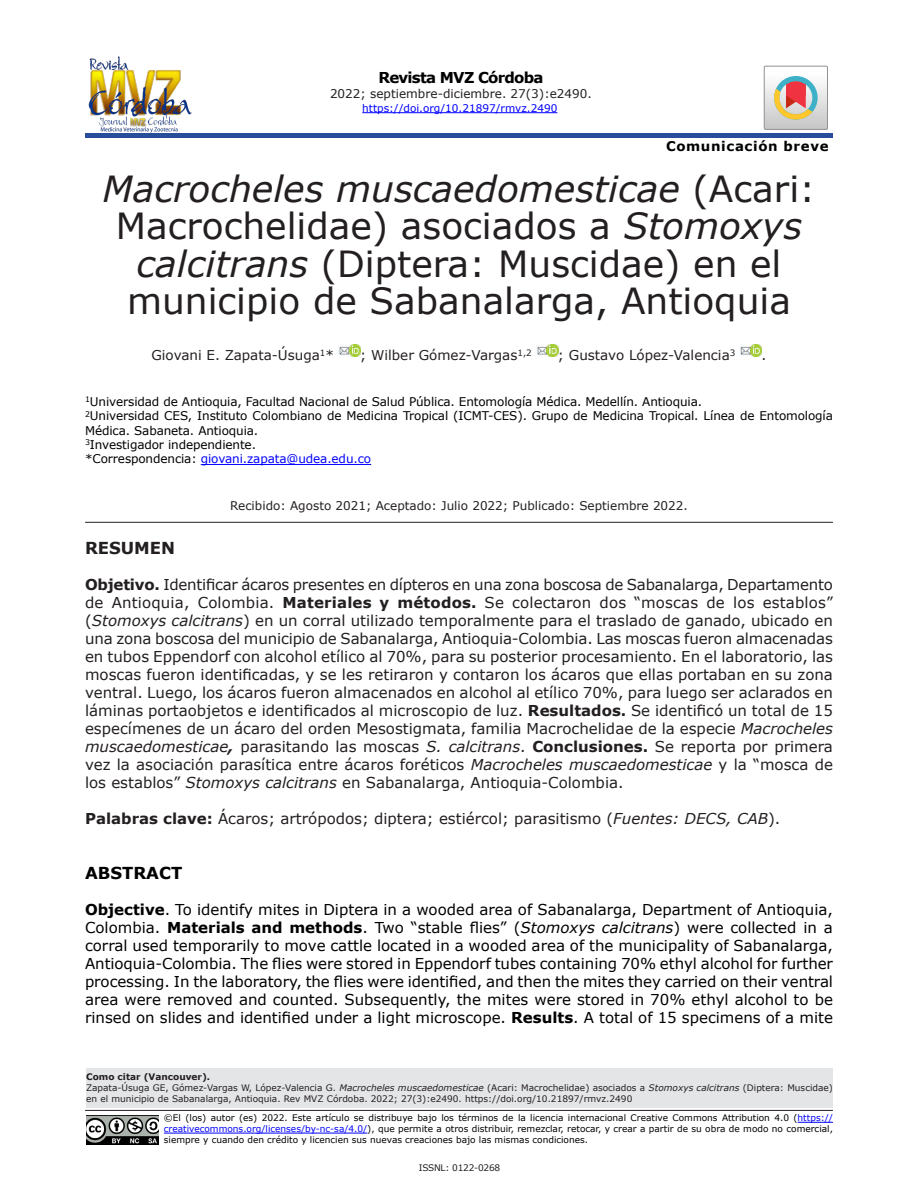
<style>
.page{position:relative;width:918px;height:1188px;background:#fff}
.page>*{position:absolute;margin:0;border:0;box-sizing:border-box;transform-origin:0 0}
.T1{font:36px/37.5px "Verdana";color:#231f20;text-align:center}
.t1{font:700 16.5px "Verdana";color:#000}
.t2{font:700 16.5px "Verdana";color:#231f20}
.t3{font:15px/18px "Verdana";color:#231f20;text-align:justify}
.t4{font:15px/18px "Verdana";color:#000;text-align:justify}
.t5{font:700 15px "Verdana";letter-spacing:-.05em;color:#000}
.Autores{font:13.5px "Verdana";color:#231f20}
.t6{font:700 13.35px "Verdana";letter-spacing:.05em;color:#000}
.Filiación{font:12px/14.4px "Verdana";letter-spacing:-.01em;color:#000}
.Recibido{font:12px "Verdana";color:#231f20}
.Filiación-2{font:12px "Verdana";letter-spacing:-.01em;color:#00f}
.t7{font:10.5px "Verdana";color:#00f}
.t8{font:9px/10.8px "Verdana";color:#000;text-align:justify}
.t9{font:9px/10.8px "Verdana";color:#231f20}
.t10{font:9px "Verdana";letter-spacing:-.025em;color:#231f20}
.s1{font-style:italic}
.s2{color:#000}
.s3{font-weight:700}
.s4{font-weight:700;font-style:italic}
.s5{color:#00f}
</style>
<div class="page">
<hr style="left:85px;top:1110px;width:748px;height:1px;background:#231f20">
<div style="left:86px;top:1068px;width:747px;height:39px;background:#e4e5e7"></div>
<hr style="left:85px;top:134px;width:748px;height:4px;background:#274d9b">
<hr style="left:798px;top:1122px;width:35px;height:1px;background:#00f">
<hr style="left:164px;top:1133px;width:203px;height:1px;background:#00f">
<img style="left:86px;top:1116px;width:73px;height:29px">
<hr style="left:362px;top:112px;width:195px;height:1px;background:#00f">
<img style="left:85px;top:56px;width:110px;height:78px">
<svg style="left:764px;top:66px;width:64px;height:63px"></svg>
<hr style="left:201px;top:464px;width:170px;height:1px;background:#00f">
<svg style="left:339px;top:345px;width:21px;height:11px"></svg>
<svg style="left:537px;top:345px;width:21px;height:11px"></svg>
<svg style="left:740px;top:345px;width:22px;height:11px"></svg>
<hr style="left:85px;top:522px;width:748px;height:1px;background:#231f20">
<p class="t5" style="left:378px;top:66px;width:167px">Revista MVZ Córdoba</p>
<p class="Recibido" style="left:330px;top:85px;width:263px">2022; septiembre-diciembre. 27(3):e2490.</p>
<p class="t7" style="left:362px;top:101px;width:197px">https://doi.org/10.21897/rmvz.2490</p>
<p class="t6" style="left:666px;top:137px;width:164px">Comunicación breve</p>
<p class="T1" style="left:102px;top:170px;width:715px"><span class="s1">Macrocheles muscaedomesticae</span> (Acari:<br>Macrochelidae) asociados a <span class="s1">Stomoxys calcitrans</span> (Diptera: Muscidae) en el municipio de Sabanalarga, Antioquia</p>
<p class="Autores" style="left:152px;top:346px;width:184px">Giovani E. Zapata-Úsuga<sup>1</sup>*</p>
<p class="Autores" style="left:360px;top:346px;width:173px">; Wilber Gómez-Vargas<sup>1,2</sup></p>
<p class="Autores" style="left:558px;top:346px;width:179px">; Gustavo López-Valencia<sup>3</sup></p>
<p class="Autores" style="left:762px;top:346px;width:6px">.</p>
<p class="Filiación" style="left:85px;top:394px;width:619px"><sup>1</sup>Universidad de Antioquia, Facultad Nacional de Salud Pública. Entomología Médica. Medellín. Antioquia.</p>
<p class="Filiación" style="left:85px;top:409px;width:749px"><sup>2</sup>Universidad CES, Instituto Colombiano de Medicina Tropical (ICMT-CES). Grupo de Medicina Tropical. Línea de Entomología<br>Médica. Sabaneta. Antioquia.</p>
<p class="Filiación" style="left:85px;top:437px;width:172px"><sup>3</sup>Investigador independiente.</p>
<p class="Filiación-2" style="left:85px;top:451px;width:288px"><span class="s2">*Correspondencia:</span> giovani.zapata@udea.edu.co</p>
<p class="Recibido" style="left:230px;top:498px;width:459px">Recibido: Agosto 2021; Aceptado: Julio 2022; Publicado: Septiembre 2022.</p>
<p class="t2" style="left:85px;top:536px;width:92px">RESUMEN</p>
<p class="t3" style="left:85px;top:575px;width:749px"><span class="s3">Objetivo.</span> Identificar ácaros presentes en dípteros en una zona boscosa de Sabanalarga, Departamento de Antioquia, Colombia. <span class="s3">Materiales y métodos.</span> Se colectaron dos “moscas de los establos” (<span class="s1">Stomoxys calcitrans</span>) en un corral utilizado temporalmente para el traslado de ganado, ubicado en una zona boscosa del municipio de Sabanalarga, Antioquia-Colombia. Las moscas fueron almacenadas en tubos Eppendorf con alcohol etílico al 70%, para su posterior procesamiento. En el laboratorio, las moscas fueron identificadas, y se les retiraron y contaron los ácaros que ellas portaban en su zona ventral. Luego, los ácaros fueron almacenados en alcohol al etílico 70%, para luego ser aclarados en láminas portaobjetos e identificados al microscopio de luz. <span class="s3">Resultados.</span> Se identificó un total de 15 especímenes de un ácaro del orden Mesostigmata, familia Macrochelidae de la especie <span class="s1">Macrocheles muscaedomesticae</span><span class="s4">,</span> parasitando las moscas <span class="s1">S. calcitrans</span>. <span class="s3">Conclusiones.</span> Se reporta por primera vez la asociación parasítica entre ácaros foréticos <span class="s1">Macrocheles muscaedomesticae</span> y la “mosca de los establos” <span class="s1">Stomoxys calcitrans</span> en Sabanalarga, Antioquia-Colombia.</p>
<p class="t3" style="left:85px;top:809px;width:697px"><span class="s3">Palabras clave:</span> Ácaros; artrópodos; diptera; estiércol; parasitismo (<span class="s1">Fuentes: DECS, CAB</span>).</p>
<p class="t1" style="left:85px;top:862px;width:99px">ABSTRACT</p>
<p class="t4" style="left:85px;top:901px;width:750px"><span class="s3">Objective</span>. To identify mites in Diptera in a wooded area of Sabanalarga, Department of Antioquia, Colombia. <span class="s3">Materials and methods</span>. Two “stable flies” (<span class="s1">Stomoxys calcitrans</span>) were collected in a corral used temporarily to move cattle located in a wooded area of the municipality of Sabanalarga, Antioquia-Colombia. The flies were stored in Eppendorf tubes containing 70% ethyl alcohol for further processing. In the laboratory, the flies were identified, and then the mites they carried on their ventral area were removed and counted. Subsequently, the mites were stored in 70% ethyl alcohol to be rinsed on slides and identified under a light microscope. <span class="s3">Results</span>. A total of 15 specimens of a mite</p>
<p class="t9" style="left:86px;top:1071px;width:748px"><span class="s3">Como citar (Vancouver).<br></span>Zapata-Úsuga GE, Gómez-Vargas W, López-Valencia G. <span class="s1">Macrocheles muscaedomesticae</span> (Acari: Macrochelidae) asociados a <span class="s1">Stomoxys calcitrans</span> (Diptera: Muscidae) en el municipio de Sabanalarga, Antioquia. Rev MVZ Córdoba. 2022; 27(3):e2490. https://doi.org/10.21897/rmvz.2490</p>
<p class="t8" style="left:164px;top:1113px;width:671px">©El (los) autor (es) 2022. Este artículo se distribuye bajo los términos de la licencia internacional Creative Commons Attribution 4.0 (<span class="s5">https:// creativecommons.org/licenses/by-nc-sa/4.0/</span>), que permite a otros distribuir, remezclar, retocar, y crear a partir de su obra de modo no comercial, siempre y cuando den crédito y licencien sus nuevas creaciones bajo las mismas condiciones.</p>
<p class="t10" style="left:419px;top:1161px;width:83px">ISSNL: 0122-0268</p>
</div>
